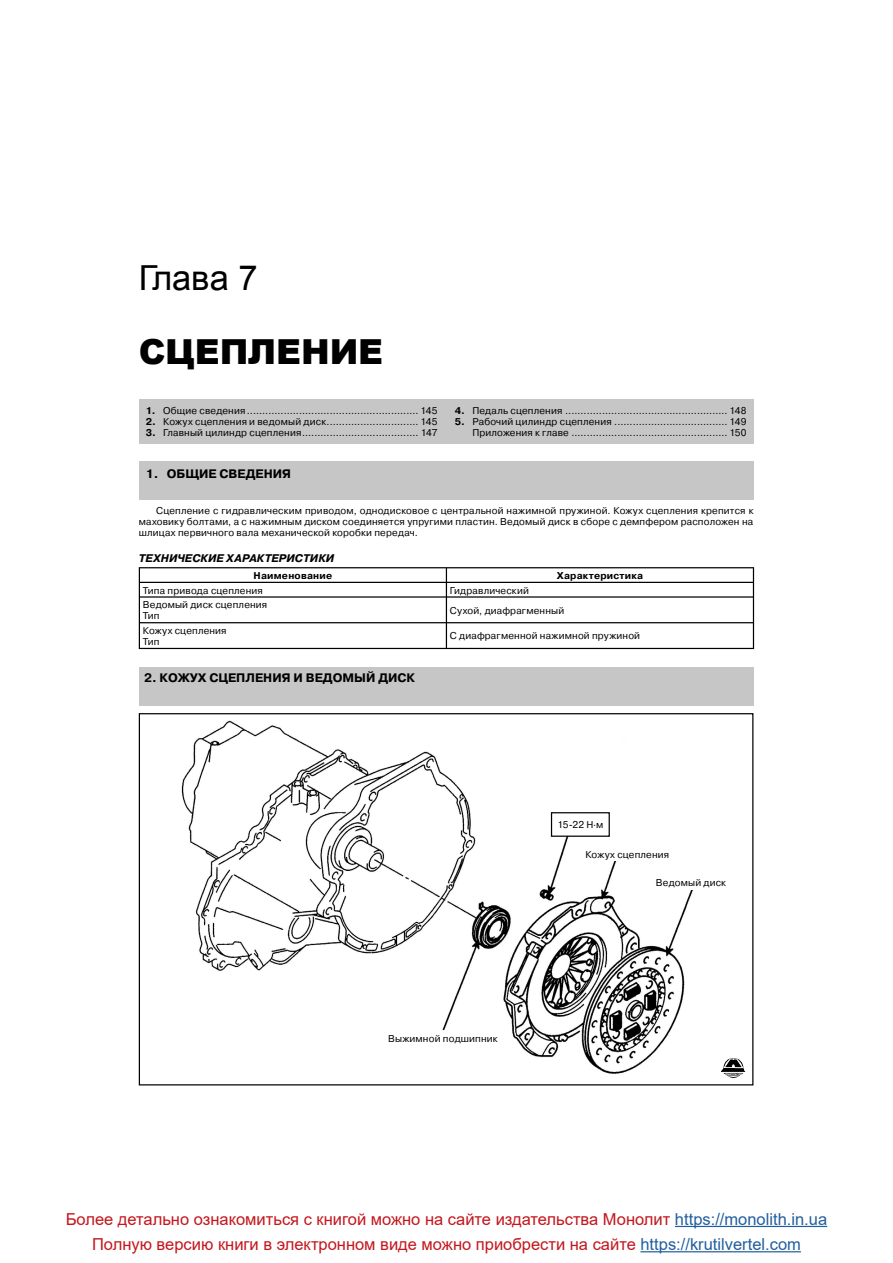
<style>
.page{position:relative;width:893px;height:1263px;background:#fff}
.page>*{position:absolute;margin:0;border:0;box-sizing:border-box;transform-origin:0 0}
.t1{font:900 34.5px "Arial";color:#000}
.t2{font:34.5px "Arial";letter-spacing:-.005em;color:#000}
.t3{font:16.5px "Arial";color:#c4161c}
.t4{font:700 12.3px "Pragmatica C";color:#000}
.t5{font:italic 700 11.1px "Pragmatica C";letter-spacing:.005em;color:#000}
.t6{font:9.9px/11.1px "Pragmatica C";letter-spacing:.015em;color:#000}
.t7{font:700 9.9px "Pragmatica C";letter-spacing:.02em;color:#000}
.s1{font-weight:700}
.s2{color:#215e9e}
</style>
<div class="page">
<div style="left:139px;top:400px;width:614px;height:44px;background:#c6c6c6"></div>
<div style="left:139px;top:461px;width:614px;height:38px;background:#c6c6c6"></div>
<hr style="left:139px;top:567px;width:307px;height:1px;background:#000">
<hr style="left:446px;top:567px;width:308px;height:1px;background:#000">
<hr style="left:139px;top:582px;width:307px;height:1px;background:#000">
<hr style="left:446px;top:582px;width:308px;height:1px;background:#000">
<hr style="left:139px;top:596px;width:307px;height:2px;background:#000">
<hr style="left:446px;top:596px;width:308px;height:2px;background:#000">
<hr style="left:139px;top:622px;width:307px;height:1px;background:#000">
<svg style="left:139px;top:568px;width:1px;height:80px"></svg>
<hr style="left:446px;top:622px;width:308px;height:1px;background:#000">
<svg style="left:446px;top:568px;width:1px;height:80px"></svg>
<svg style="left:753px;top:568px;width:1px;height:80px"></svg>
<hr style="left:139px;top:648px;width:615px;height:1px;background:#000">
<div style="left:139px;top:667px;width:614px;height:38px;background:#c6c6c6"></div>
<img style="left:181px;top:720px;width:512px;height:354px">
<div style="left:585px;top:846px;width:88px;height:15px;background:#fff"></div>
<div style="left:551px;top:813px;width:58px;height:23px;background:#fff"></div>
<div style="left:551px;top:812px;width:59px;height:25px;border:1px solid #000"></div>
<div style="left:647px;top:875px;width:88px;height:14px;background:#fff"></div>
<div style="left:386px;top:1030px;width:113px;height:15px;background:#fff"></div>
<div style="left:724px;top:1058px;width:19px;height:19px;border:1px solid #000;border-radius:50%"></div>
<svg style="left:721px;top:1059px;width:24px;height:17px"></svg>
<hr style="left:640px;top:1251px;width:161px;height:1px;background:#215e9e">
<hr style="left:675px;top:1226px;width:152px;height:1px;background:#215e9e">
<h1 class="t2" style="left:139px;top:255px;width:120px">Глава 7</h1>
<h1 class="t1" style="left:139px;top:327px;width:246px">СЦЕПЛЕНИЕ</h1>
<p class="t6" style="left:146px;top:405px;width:293px"><span class="s1">1.</span> Общие сведения ........................................................ 145</p>
<p class="t6" style="left:146px;top:416px;width:293px"><span class="s1">2.</span> Кожух сцепления и ведомый диск .............................. 145</p>
<p class="t6" style="left:146px;top:428px;width:293px"><span class="s1">3.</span> Главный цилиндр сцепления ...................................... 147</p>
<p class="t6" style="left:455px;top:405px;width:293px"><span class="s1">4.</span> Педаль сцепления ..................................................... 148</p>
<p class="t6" style="left:455px;top:416px;width:293px;text-align:right"><span class="s1">5.</span> Рабочий цилиндр сцепления ..................................... 149<br>Приложения к главе ................................................... 150</p>
<p class="t4" style="left:146px;top:467px;width:147px">1. ОБЩИЕ СВЕДЕНИЯ</p>
<p class="t6" style="left:139px;top:505px;width:616px;text-align:justify;text-indent:17px">Сцепление с гидравлическим приводом, однодисковое с центральной нажимной пружиной. Кожух сцепления крепится к маховику болтами, а с нажимным диском соединяется упругими пластин. Ведомый диск в сборе с демпфером расположен на шлицах первичного вала механической коробки передач.</p>
<p class="t5" style="left:139px;top:552px;width:197px">ТЕХНИЧЕСКИЕ ХАРАКТЕРИСТИКИ</p>
<p class="t7" style="left:254px;top:570px;width:80px">Наименование</p>
<p class="t7" style="left:557px;top:570px;width:88px">Характеристика</p>
<p class="t6" style="left:143px;top:585px;width:122px">Типа привода сцепления</p>
<p class="t6" style="left:450px;top:585px;width:80px">Гидравлический</p>
<p class="t6" style="left:143px;top:599px;width:126px">Ведомый диск сцепления<br>Тип</p>
<p class="t6" style="left:450px;top:605px;width:116px">Сухой, диафрагменный</p>
<p class="t6" style="left:143px;top:625px;width:85px">Кожух сцепления<br>Тип</p>
<p class="t6" style="left:450px;top:630px;width:192px">С диафрагменной нажимной пружиной</p>
<p class="t4" style="left:144px;top:671px;width:272px">2. КОЖУХ СЦЕПЛЕНИЯ И ВЕДОМЫЙ ДИСК</p>
<p class="t6" style="left:557px;top:819px;width:47px">15-22 Н·м</p>
<p class="t6" style="left:585px;top:849px;width:85px">Кожух сцепления</p>
<p class="t6" style="left:388px;top:1033px;width:111px">Выжимной подшипник</p>
<p class="t6" style="left:656px;top:877px;width:72px">Ведомый диск</p>
<h2 class="t3" style="left:66px;top:1207px;width:763px">Более детально ознакомиться с книгой можно на сайте издательства Монолит <span class="s2">https://monolith.in.ua</span></h2>
<h2 class="t3" style="left:92px;top:1233px;width:710px">Полную версию книги в электронном виде можно приобрести на сайте <span class="s2">https://krutilvertel.com</span></h2>
</div>
